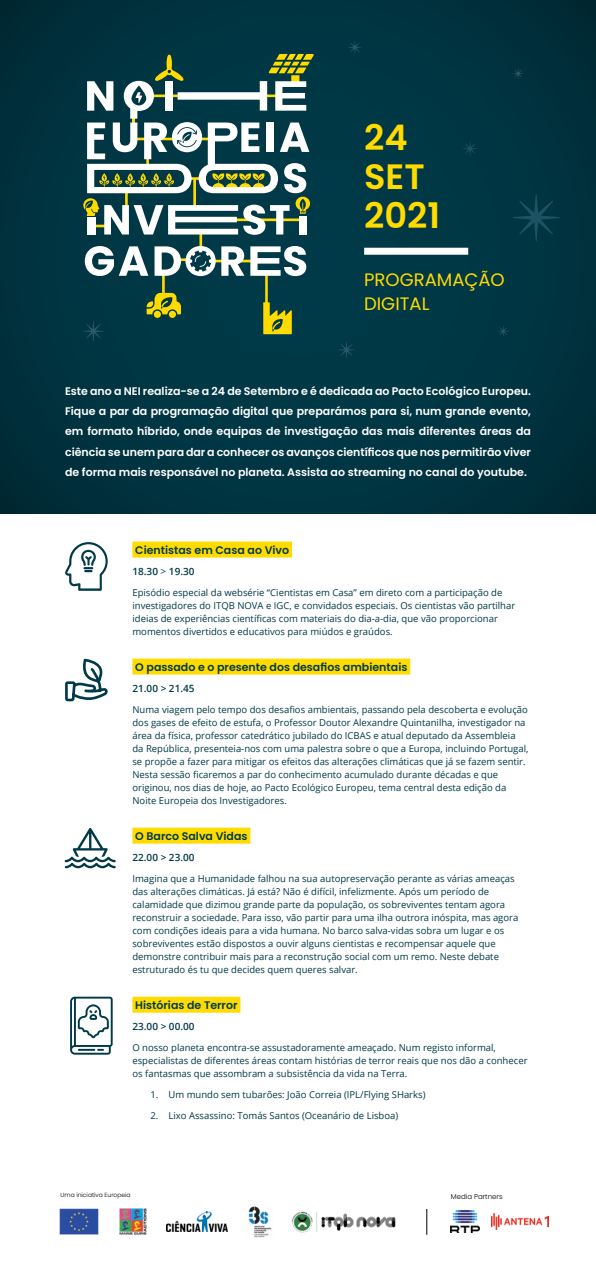
<style>
.page{position:relative;width:596px;height:1276px;background:#fff}
.page>*{position:absolute;margin:0;border:0;box-sizing:border-box;transform-origin:0 0}
.t1{font:600 35.2px/39px "Poppins";color:#ffdb00}
.t2{font:18px/24px "Poppins";color:#ffdb00}
.t3{font:600 11px/20px "Poppins";color:#fff;text-align:justify}
.t4{font:600 11px "Poppins";color:#003a48}
.t5{font:600 10px "Open Sans";color:#003a48}
.t6{font:9.5px/13px "Open Sans";color:#003a48}
.t7{font:300 7px "Poppins";color:#000}
.t8{font:300 6px "Poppins";color:#000}
.s1{font-weight:400}
</style>
<div class="page">
<div style="left:0;top:0;width:595px;height:513px;background:#003542"></div>
<div style="left:132px;top:541px;width:160px;height:16px;background:#ffdb00"></div>
<div style="left:132px;top:658px;width:278px;height:16px;background:#ffdb00"></div>
<div style="left:132px;top:827px;width:118px;height:16px;background:#ffdb00"></div>
<div style="left:132px;top:996px;width:108px;height:16px;background:#ffdb00"></div>
<svg style="left:513px;top:194px;width:46px;height:47px"></svg>
<svg style="left:338px;top:341px;width:16px;height:17px"></svg>
<svg style="left:463px;top:142px;width:14px;height:14px"></svg>
<svg style="left:348px;top:41px;width:13px;height:13px"></svg>
<svg style="left:498px;top:326px;width:10px;height:10px"></svg>
<svg style="left:83px;top:54px;width:230px;height:287px"></svg>
<div style="left:364px;top:248px;width:104px;height:7px;background:#fff"></div>
<svg style="left:513px;top:68px;width:10px;height:11px"></svg>
<svg style="left:65px;top:542px;width:43px;height:49px"></svg>
<svg style="left:65px;top:658px;width:43px;height:43px"></svg>
<svg style="left:70px;top:996px;width:43px;height:58px"></svg>
<svg style="left:65px;top:828px;width:51px;height:40px"></svg>
<img style="left:119px;top:1208px;width:27px;height:26px">
<img style="left:166px;top:1211px;width:61px;height:20px">
<img style="left:60px;top:1208px;width:38px;height:26px">
<img style="left:245px;top:1206px;width:27px;height:32px">
<img style="left:291px;top:1211px;width:105px;height:22px">
<img style="left:450px;top:1210px;width:29px;height:22px">
<img style="left:491px;top:1213px;width:57px;height:16px">
<svg style="left:426px;top:1209px;width:1px;height:25px"></svg>
<h1 class="t1" style="left:364px;top:119px;width:77px">24<br>SET<br>2021</h1>
<h2 class="t2" style="left:364px;top:268px;width:142px">PROGRAMAÇÃO<br>DIGITAL</h2>
<p class="t3" style="left:65px;top:382px;width:467px">Este ano a NEI realiza-se a 24 de Setembro e é dedicada ao Pacto Ecológico Europeu.<br>Fique a par da programação digital que preparámos para si, num grande evento, em formato híbrido, onde equipas de investigação das mais diferentes áreas da ciência se unem para dar a conhecer os avanços científicos que nos permitirão viver de forma mais responsável no planeta. Assista ao streaming no canal do youtube.</p>
<p class="t4" style="left:135px;top:543px;width:155px">Cientistas em Casa ao Vivo</p>
<p class="t5" style="left:132px;top:564px;width:64px">18.30 <span class="s1">&gt;</span> 19.30</p>
<p class="t6" style="left:132px;top:585px;width:384px">Episódio especial da websérie “Cientistas em Casa” em direto com a participação de investigadores do ITQB NOVA e IGC, e convidados especiais. Os cientistas vão partilhar ideias de experiências científicas com materiais do dia-a-dia, que vão proporcionar momentos divertidos e educativos para miúdos e graúdos.</p>
<p class="t4" style="left:135px;top:660px;width:273px">O passado e o presente dos desafios ambientais</p>
<p class="t5" style="left:132px;top:681px;width:64px">21.00 &gt; 21.45</p>
<p class="t6" style="left:132px;top:702px;width:397px">Numa viagem pelo tempo dos desafios ambientais, passando pela descoberta e evolução dos gases de efeito de estufa, o Professor Doutor Alexandre Quintanilha, investigador na área da física, professor catedrático jubilado do ICBAS e atual deputado da Assembleia da República, presenteia-nos com uma palestra sobre o que a Europa, incluindo Portugal, se propõe a fazer para mitigar os efeitos das alterações climáticas que já se fazem sentir.<br>Nesta sessão ficaremos a par do conhecimento acumulado durante décadas e que originou, nos dias de hoje, ao Pacto Ecológico Europeu, tema central desta edição da Noite Europeia dos Investigadores.</p>
<p class="t4" style="left:135px;top:829px;width:114px">O Barco Salva Vidas</p>
<p class="t5" style="left:132px;top:850px;width:64px">22.00 &gt; 23.00</p>
<p class="t6" style="left:132px;top:871px;width:387px">Imagina que a Humanidade falhou na sua autopreservação perante as várias ameaças das alterações climáticas. Já está? Não é difícil, infelizmente. Após um período de calamidade que dizimou grande parte da população, os sobreviventes tentam agora reconstruir a sociedade. Para isso, vão partir para uma ilha outrora inóspita, mas agora com condições ideais para a vida humana. No barco salva-vidas sobra um lugar e os sobreviventes estão dispostos a ouvir alguns cientistas e recompensar aquele que demonstre contribuir mais para a reconstrução social com um remo. Neste debate estruturado és tu que decides quem queres salvar.</p>
<p class="t4" style="left:135px;top:998px;width:104px">Histórias de Terror</p>
<p class="t5" style="left:132px;top:1019px;width:64px">23.00 &gt; 00.00</p>
<p class="t6" style="left:132px;top:1040px;width:396px">O nosso planeta encontra-se assustadoramente ameaçado. Num registo informal, especialistas de diferentes áreas contam histórias de terror reais que nos dão a conhecer os fantasmas que assombram a subsistência da vida na Terra.</p>
<p class="t6" style="left:150px;top:1087px;width:276px">1. Um mundo sem tubarões: João Correia (IPL/Flying SHarks)</p>
<p class="t6" style="left:150px;top:1108px;width:249px">2. Lixo Assassino: Tomás Santos (Oceanário de Lisboa)</p>
<p class="t8" style="left:61px;top:1192px;width:71px">Uma iniciativa Europeia</p>
<p class="t7" style="left:450px;top:1192px;width:53px">Media Partners</p>
</div>
